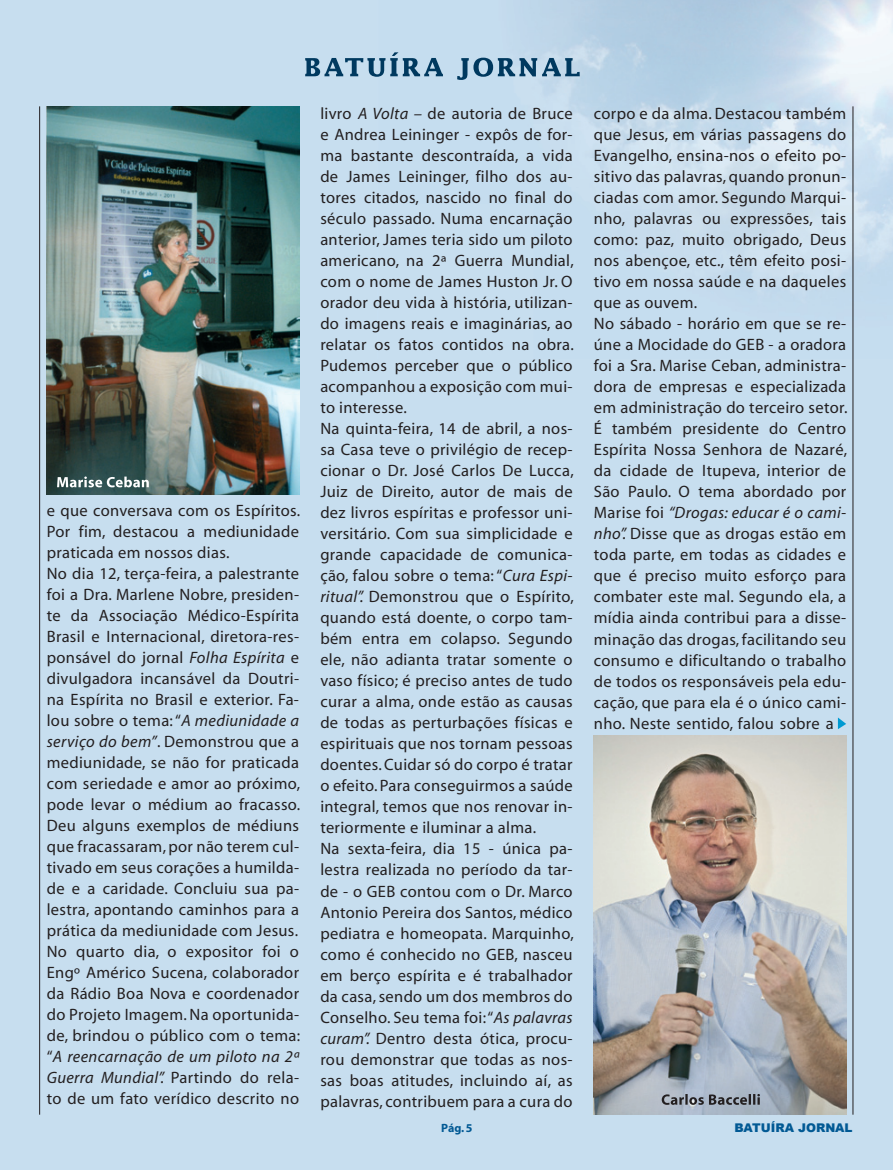
<style>
.page{position:relative;width:893px;height:1170px;background:#fff}
.page>*{position:absolute;margin:0;border:0;box-sizing:border-box;transform-origin:0 0}
.t1{font:16.5px/21px "Myriad";letter-spacing:.02em;color:#231f20}
.t2{font:900 12px "Arial";color:#015994}
.t3{font:700 12px "Myriad";color:#015994}
.s1{font-style:italic}
</style>
<div class="page">
<div style="left:0;top:0;width:893px;height:1169px;background:#c7deef"></div>
<img style="left:480px;top:0;width:413px;height:359px">
<hr style="left:853px;top:106px;width:1px;height:1008px;background:#231f20">
<hr style="left:39px;top:106px;width:1px;height:1008px;background:#231f20">
<svg style="left:305px;top:52px;width:138px;height:25px"></svg>
<svg style="left:457px;top:58px;width:123px;height:22px"></svg>
<img style="left:47px;top:106px;width:252px;height:388px">
<img style="left:594px;top:735px;width:252px;height:379px">
<svg style="left:57px;top:476px;width:92px;height:11px"></svg>
<svg style="left:662px;top:1093px;width:98px;height:11px"></svg>
<svg style="left:838px;top:717px;width:8px;height:12px"></svg>
<p class="t1" style="left:47px;top:500px;width:255px">e que conversava com os Espíritos.<br>Por fim, destacou a mediunidade praticada em nossos dias.<br>No dia 12, terça-feira, a palestrante foi a Dra. Marlene Nobre, presiden&shy;te da Associação Médico-Espírita Brasil e Internacional, diretora-res&shy;ponsável do jornal <span class="s1">Folha Espírita</span> e divulgadora incansável da Doutri&shy;na Espírita no Brasil e exterior. Fa&shy;lou sobre o tema: “<span class="s1">A mediunidade a serviço do bem”</span>. Demonstrou que a mediunidade, se não for praticada com seriedade e amor ao próximo, pode levar o médium ao fracasso.<br>Deu alguns exemplos de médiuns que fracassaram, por não terem cul&shy;tivado em seus corações a humilda&shy;de e a caridade. Concluiu sua pa&shy;lestra, apontando caminhos para a prática da mediunidade com Jesus.<br>No quarto dia, o expositor foi o Engº Américo Sucena, colaborador da Rádio Boa Nova e coordenador do Projeto Imagem. Na oportunida&shy;de, brindou o público com o tema: “<span class="s1">A reencarnação de um piloto na 2ª Guerra Mundial”.</span> Partindo do rela&shy;to de um fato verídico descrito no</p>
<p class="t1" style="left:320px;top:104px;width:255px">livro <span class="s1">A Volta –</span> de autoria de Bruce e Andrea Leininger - expôs de for&shy;ma bastante descontraída, a vida de James Leininger, filho dos au&shy;tores citados, nascido no final do século passado. Numa encarnação anterior, James teria sido um piloto americano, na 2ª Guerra Mundial, com o nome de James Huston Jr. O orador deu vida à história, utilizan&shy;do imagens reais e imaginárias, ao relatar os fatos contidos na obra.<br>Pudemos perceber que o público acompanhou a exposição com mui&shy;to interesse.<br>Na quinta-feira, 14 de abril, a nos&shy;sa Casa teve o privilégio de recep&shy;cionar o Dr. José Carlos De Lucca, Juiz de Direito, autor de mais de dez livros espíritas e professor uni&shy;versitário. Com sua simplicidade e grande capacidade de comunica&shy;ção, falou sobre o tema: “<span class="s1">Cura Espi&shy;ritual”.</span> Demonstrou que o Espírito, quando está doente, o corpo tam&shy;bém entra em colapso. Segundo ele, não adianta tratar somente o vaso físico; é preciso antes de tudo curar a alma, onde estão as causas de todas as perturbações físicas e espirituais que nos tornam pessoas doentes. Cuidar só do corpo é tratar o efeito. Para conseguirmos a saúde integral, temos que nos renovar in&shy;teriormente e iluminar a alma.<br>Na sexta-feira, dia 15 - única pa&shy;lestra realizada no período da tar&shy;de - o GEB contou com o Dr. Marco Antonio Pereira dos Santos, médico pediatra e homeopata. Marquinho, como é conhecido no GEB, nasceu em berço espírita e é trabalhador da casa, sendo um dos membros do Conselho. Seu tema foi: “<span class="s1">As palavras curam”.</span> Dentro desta ótica, procu&shy;rou demonstrar que todas as nos&shy;sas boas atitudes, incluindo aí, as palavras, contribuem para a cura do</p>
<p class="t1" style="left:594px;top:104px;width:255px">corpo e da alma. Destacou também que Jesus, em várias passagens do<br>Evangelho, ensina-nos o efeito po&shy;sitivo das palavras, quando pronun&shy;ciadas com amor. Segundo Marqui&shy;nho, palavras ou expressões, tais como: paz, muito obrigado, Deus nos abençoe, etc., têm efeito posi&shy;tivo em nossa saúde e na daqueles que as ouvem.<br>No sábado - horário em que se re&shy;úne a Mocidade do GEB - a oradora foi a Sra. Marise Ceban, administra&shy;dora de empresas e especializada em administração do terceiro setor.<br>É também presidente do Centro<br>Espírita Nossa Senhora de Nazaré, da cidade de Itupeva, interior de<br>São Paulo. O tema abordado por<br>Marise foi <span class="s1">“Drogas: educar é o cami&shy;nho”.</span> Disse que as drogas estão em toda parte, em todas as cidades e que é preciso muito esforço para combater este mal. Segundo ela, a mídia ainda contribui para a disse&shy;minação das drogas, facilitando seu consumo e dificultando o trabalho de todos os responsáveis pela edu&shy;cação, que para ela é o único cami&shy;nho. Neste sentido, falou sobre a</p>
<p class="t3" style="left:441px;top:1122px;width:33px">Pág. 5</p>
<p class="t2" style="left:734px;top:1118px;width:120px">BATUÍRA JORNAL</p>
</div>
